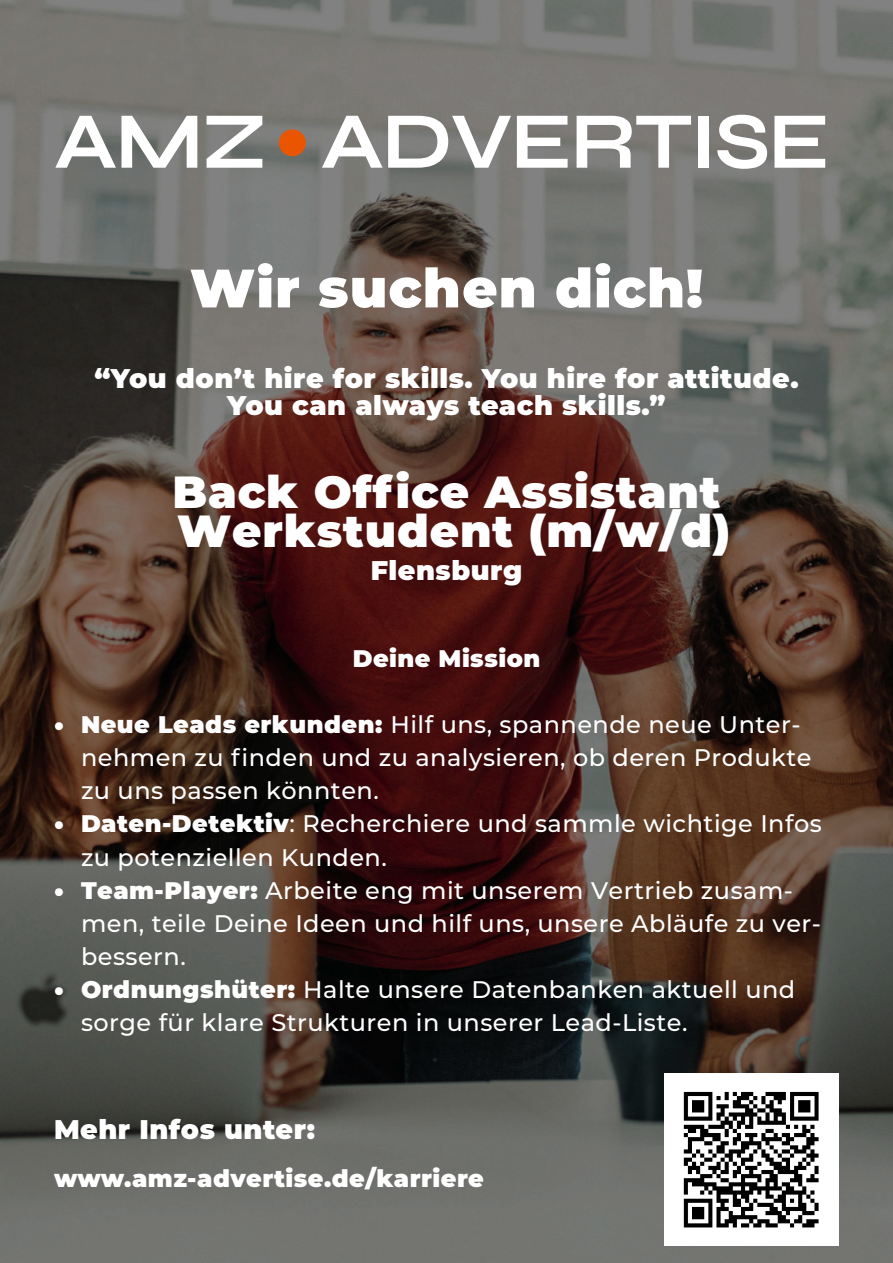
<style>
.page{position:relative;width:893px;height:1263px;background:#fff}
.page>*{position:absolute;margin:0;border:0;box-sizing:border-box;transform-origin:0 0}
.t1{font:900 54px "Montserrat";letter-spacing:.02em;color:#fff}
.t2{font:900 45px/39px "Montserrat";letter-spacing:.02em;color:#fff}
.t3{font:900 27px/27px "Montserrat";letter-spacing:.02em;color:#fff;text-align:center}
.t4{font:500 24px/33px "Montserrat";letter-spacing:.02em;color:#fff}
.t5{font:900 24px "Montserrat";letter-spacing:.02em;color:#fff}
.t6{font:300 13.5px "Lato";color:#231f20}
.s1{font-weight:900}
</style>
<div class="page">
<img style="left:0;top:0;width:893px;height:1263px">
<div style="left:279px;top:129px;width:27px;height:27px;background:#ea5502;border-radius:50%"></div>
<svg style="left:55px;top:116px;width:142px;height:52px"></svg>
<svg style="left:207px;top:116px;width:55px;height:52px"></svg>
<svg style="left:322px;top:116px;width:189px;height:52px"></svg>
<svg style="left:517px;top:116px;width:51px;height:52px"></svg>
<svg style="left:577px;top:116px;width:114px;height:52px"></svg>
<div style="left:698px;top:116px;width:11px;height:52px;background:#fff"></div>
<svg style="left:717px;top:115px;width:50px;height:54px"></svg>
<svg style="left:774px;top:116px;width:51px;height:52px"></svg>
<img style="left:665px;top:1074px;width:174px;height:172px">
<h1 class="t1" style="left:190px;top:262px;width:515px">Wir suchen dich!</h1>
<p class="t3" style="left:94px;top:366px;width:706px">“You don’t hire for skills. You hire for attitude.<br>You can always teach skills.”</p>
<h2 class="t2" style="left:172px;top:475px;width:559px">Back Office Assistant<br>Werkstudent (m/w/d)</h2>
<p class="t3" style="left:371px;top:558px;width:153px">Flensburg</p>
<p class="t5" style="left:353px;top:647px;width:189px">Deine Mission</p>
<p class="t4" style="left:81px;top:710px;width:732px;text-indent:-27px"><span class="s1">• Neue Leads erkunden:</span> Hilf uns, spannende neue Unter&shy;nehmen zu finden und zu analysieren, ob deren Produkte zu uns passen könnten.</p>
<p class="t4" style="left:81px;top:809px;width:742px;text-indent:-27px"><span class="s1">• Daten-Detektiv</span>: Recherchiere und sammle wichtige Infos zu potenziellen Kunden.</p>
<p class="t4" style="left:81px;top:875px;width:742px;text-indent:-27px"><span class="s1">• Team-Player:</span> Arbeite eng mit unserem Vertrieb zusam&shy;men, teile Deine Ideen und hilf uns, unsere Abläufe zu ver&shy;bessern.</p>
<p class="t4" style="left:81px;top:974px;width:716px;text-indent:-27px"><span class="s1">• Ordnungshüter:</span> Halte unsere Datenbanken aktuell und sorge für klare Strukturen in unserer Lead-Liste.</p>
<p class="t6" style="left:431px;top:1051px;width:9px">•</p>
<p class="t3" style="left:54px;top:1117px;width:263px">Mehr Infos unter:</p>
<p class="t5" style="left:54px;top:1167px;width:431px">www.amz-advertise.de/karriere</p>
</div>
